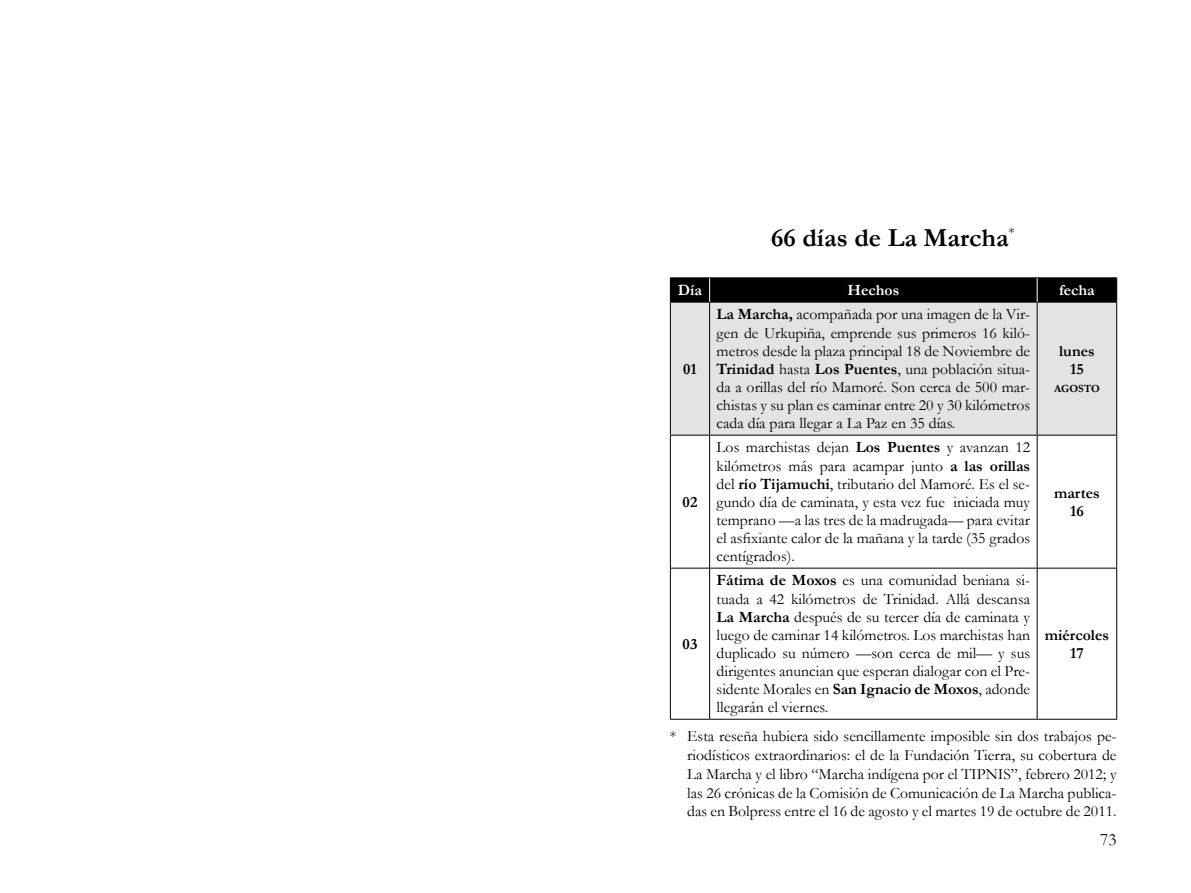
<style>
.page{position:relative;width:1191px;height:893px;background:#fff}
.page>*{position:absolute;margin:0;border:0;box-sizing:border-box;transform-origin:0 0}
.t1{font:700 26.25px "Garamond";color:#000}
.t2{font:17.5px "Garamond";color:#000}
.t3{font:15.75px/18.2px "Garamond";color:#000;text-align:justify}
.t4{font:700 15.75px/18.2px "Garamond";color:#000;text-align:center}
.t5{font:700 15.75px "Garamond";color:#fff}
.t6{font:700 11.03px "Garamond";color:#000}
.s1{font-weight:700}
</style>
<div class="page">
<div style="left:671px;top:303px;width:445px;height:132px;background:#e2e3e4"></div>
<hr style="left:670px;top:277px;width:39px;height:1px;background:#000">
<hr style="left:709px;top:277px;width:328px;height:1px;background:#000">
<hr style="left:1037px;top:277px;width:80px;height:1px;background:#000">
<hr style="left:670px;top:302px;width:39px;height:1px;background:#000">
<hr style="left:670px;top:303px;width:1px;height:132px;background:#000">
<hr style="left:709px;top:302px;width:328px;height:1px;background:#000">
<hr style="left:709px;top:303px;width:1px;height:132px;background:#000">
<hr style="left:1037px;top:302px;width:80px;height:1px;background:#000">
<hr style="left:1036px;top:303px;width:1px;height:132px;background:#000">
<hr style="left:1116px;top:303px;width:1px;height:132px;background:#000">
<hr style="left:670px;top:435px;width:39px;height:1px;background:#000">
<hr style="left:670px;top:436px;width:1px;height:132px;background:#000">
<hr style="left:709px;top:435px;width:328px;height:1px;background:#000">
<hr style="left:709px;top:436px;width:1px;height:132px;background:#000">
<hr style="left:1037px;top:435px;width:80px;height:1px;background:#000">
<hr style="left:1036px;top:436px;width:1px;height:132px;background:#000">
<hr style="left:1116px;top:436px;width:1px;height:132px;background:#000">
<hr style="left:670px;top:568px;width:39px;height:1px;background:#000">
<hr style="left:670px;top:569px;width:1px;height:150px;background:#000">
<hr style="left:709px;top:568px;width:328px;height:1px;background:#000">
<hr style="left:709px;top:569px;width:1px;height:150px;background:#000">
<hr style="left:1037px;top:568px;width:80px;height:1px;background:#000">
<hr style="left:1036px;top:569px;width:1px;height:150px;background:#000">
<hr style="left:1116px;top:569px;width:1px;height:150px;background:#000">
<hr style="left:670px;top:719px;width:39px;height:1px;background:#000">
<hr style="left:709px;top:719px;width:328px;height:1px;background:#000">
<hr style="left:1037px;top:719px;width:80px;height:1px;background:#000">
<div style="left:670px;top:278px;width:447px;height:24px;background:#000"></div>
<h1 class="t1" style="left:771px;top:222px;width:245px">66 días de La Marcha<sup>*</sup></h1>
<p class="t5" style="left:678px;top:281px;width:26px">Día</p>
<p class="t5" style="left:847px;top:281px;width:53px">Hechos</p>
<p class="t5" style="left:1059px;top:281px;width:37px">fecha</p>
<p class="t4" style="left:683px;top:359px;width:15px">01</p>
<p class="t4" style="left:682px;top:492px;width:16px">02</p>
<p class="t4" style="left:682px;top:634px;width:16px">03</p>
<p class="t3" style="left:716px;top:305px;width:315px"><span class="s1">La Marcha,</span> acompañada por una imagen de la Vir&shy;gen de Urkupiña, emprende sus primeros 16 kiló&shy;metros desde la plaza principal 18 de Noviembre de <span class="s1">Trinidad</span> hasta <span class="s1">Los Puentes</span>, una población situa&shy;da a orillas del río Mamoré. Son cerca de 500 mar&shy;chistas y su plan es caminar entre 20 y 30 kilómetros cada día para llegar a La Paz en 35 días.</p>
<p class="t3" style="left:716px;top:438px;width:315px">Los marchistas dejan <span class="s1">Los Puentes</span> y avanzan 12 kilómetros más para acampar junto <span class="s1">a las orillas </span>del <span class="s1">río Tijamuchi</span>, tributario del Mamoré. Es el se&shy;gundo día de caminata, y esta vez fue iniciada muy temprano —a las tres de la madrugada— para evitar el asfixiante calor de la mañana y la tarde (35 grados centígrados).</p>
<p class="t3" style="left:716px;top:571px;width:315px"><span class="s1">Fátima de Moxos</span> es una comunidad beniana si&shy;tuada a 42 kilómetros de Trinidad. Allá descansa <span class="s1">La Marcha</span> después de su tercer día de caminata y luego de caminar 14 kilómetros. Los marchistas han duplicado su número —son cerca de mil— y sus dirigentes anuncian que esperan dialogar con el Pre&shy;sidente Morales en <span class="s1">San Ignacio de Moxos</span>, adonde llegarán el viernes.</p>
<p class="t4" style="left:1059px;top:341px;width:37px">lunes<br>15</p>
<p class="t6" style="left:1054px;top:382px;width:47px">AGOSTO</p>
<p class="t4" style="left:1054px;top:483px;width:47px">martes<br>16</p>
<p class="t4" style="left:1044px;top:625px;width:66px">miércoles<br>17</p>
<p class="t3" style="left:687px;top:726px;width:431px;line-height:18.9px;text-indent:-17px">* Esta reseña hubiera sido sencillamente imposible sin dos trabajos pe&shy;riodísticos extraordinarios: el de la Fundación Tierra, su cobertura de La Marcha y el libro “Marcha indígena por el TIPNIS”, febrero 2012; y las 26 crónicas de la Comisión de Comunicación de La Marcha publica&shy;das en Bolpress entre el 16 de agosto y el martes 19 de octubre de 2011.</p>
<p class="t2" style="left:1100px;top:829px;width:18px">73</p>
</div>
